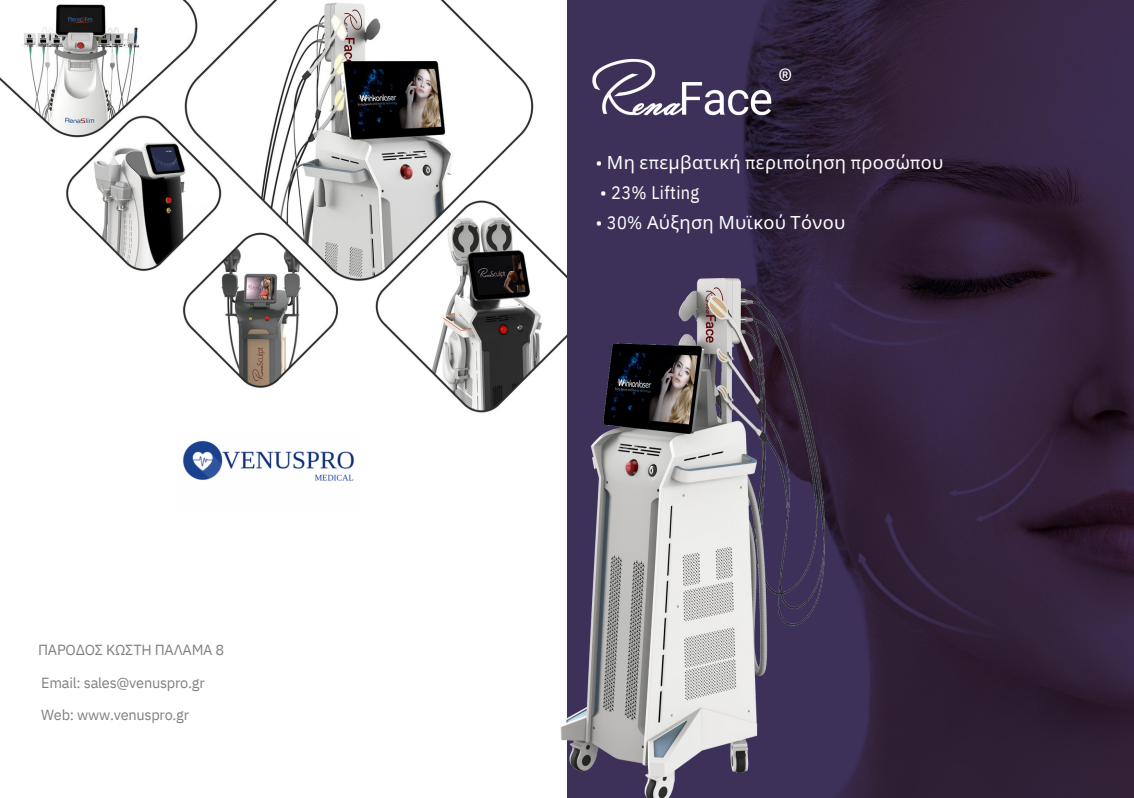
<style>
.page{position:relative;width:1134px;height:798px;background:#fff}
.page>*{position:absolute;margin:0;border:0;box-sizing:border-box;transform-origin:0 0}
.t1{font:32px "IBM Plex Sans Cond";color:#fff}
.t2{font:18.2px "Noto Sans";letter-spacing:.02em;color:#fff}
.t3{font:18.2px "IBM Plex Sans Cond";letter-spacing:.02em;color:#fff}
.t4{font:14.6px "IBM Plex Sans";letter-spacing:-.015em;color:#808080}
.s1{font-family:"IBM Plex Sans Cond"}
</style>
<div class="page">
<img style="left:0;top:0;width:1134px;height:797px">
<img style="left:589px;top:55px;width:186px;height:67px">
<img style="left:560px;top:278px;width:265px;height:519px">
<img style="left:164px;top:434px;width:208px;height:76px">
<p class="t4" style="left:38px;top:640px;width:188px">ΠΑΡΟΔΟΣ ΚΩΣΤΗ ΠΑΛΑΜΑ 8</p>
<p class="t4" style="left:41px;top:672px;width:165px">Email: sales@venuspro.gr</p>
<p class="t4" style="left:41px;top:704px;width:149px">Web: www.venuspro.gr</p>
<p class="t1" style="left:779px;top:58px;width:15px">®</p>
<p class="t2" style="left:596px;top:149px;width:349px"><span class="s1">•</span> Μη ε<span class="s1">π</span>εμβατική <span class="s1">π</span>ερι<span class="s1">π</span>οίηση <span class="s1">π</span>ροσώ<span class="s1">π</span>ου</p>
<p class="t3" style="left:600px;top:180px;width:101px">• 23% Lifting</p>
<p class="t2" style="left:596px;top:209px;width:251px"><span class="s1">• 30%</span> Αύξηση Μυϊκού Τόνου</p>
</div>
